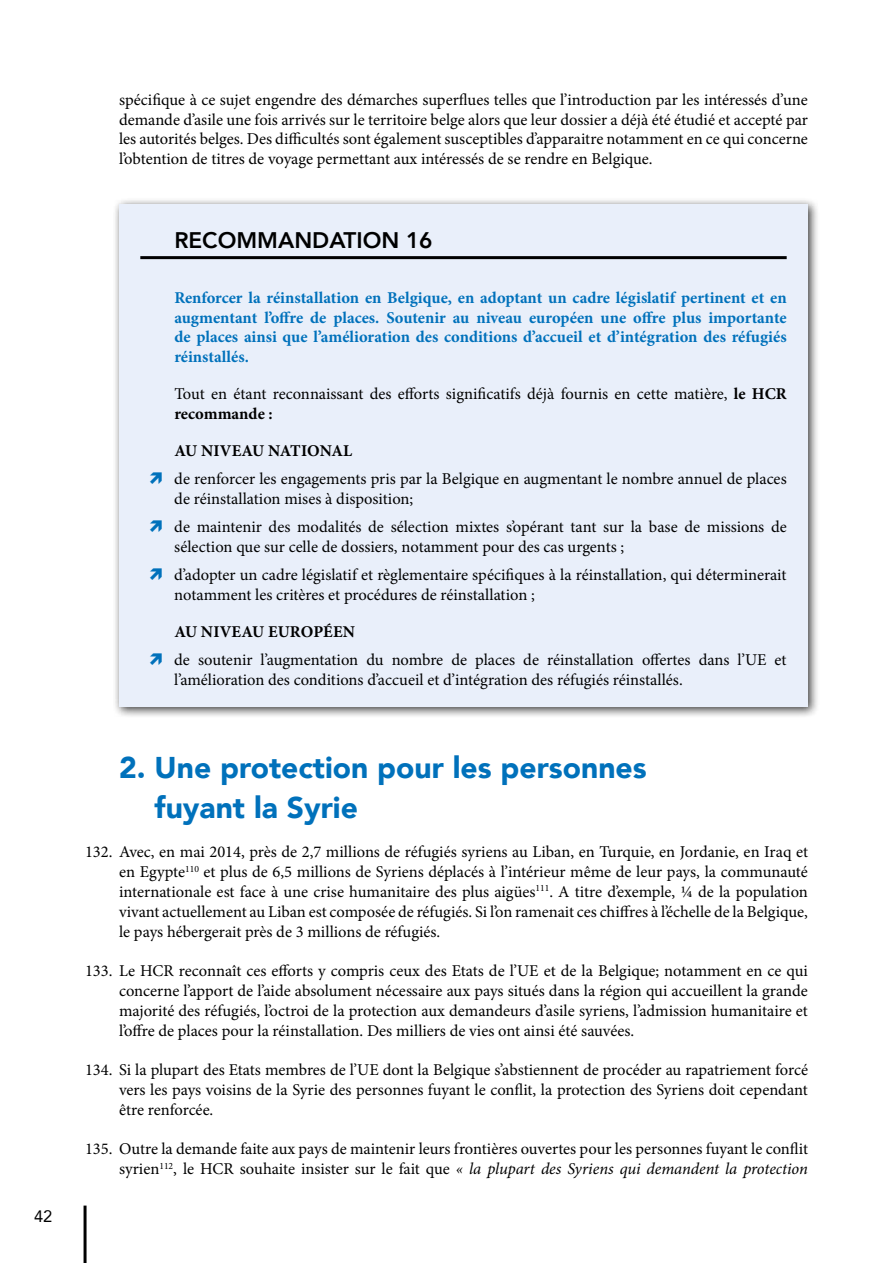
<style>
.page{position:relative;width:893px;height:1263px;background:#fff}
.page>*{position:absolute;margin:0;border:0;box-sizing:border-box;transform-origin:0 0}
.t1{font:900 30px/39.6px "Avenir";color:#0071bb}
.t2{font:800 22.5px "Avenir";color:#000}
.t3{font:16.5px/19.8px "Minion Pro";color:#000}
.t4{font:700 16.5px/19.8px "Minion Pro";color:#0071bb;text-align:justify}
.t5{font:700 16.5px "Minion Pro";letter-spacing:.01em;color:#000}
.t6{font:16.5px "Avenir";color:#000}
.s1{font-weight:700}
.s2{font-style:italic}
</style>
<div class="page">
<hr style="left:84px;top:1205px;width:3px;height:58px;background:#000">
<div style="left:113px;top:198px;width:707px;height:520px;background:#000;opacity:.75"></div>
<div style="left:119px;top:204px;width:689px;height:502px;background:#e9effa"></div>
<hr style="left:140px;top:256px;width:647px;height:3px;background:#000">
<p class="t6" style="left:34px;top:1203px;width:20px">42</p>
<p class="t3" style="left:119px;top:90px;width:690px;text-align:justify">spécifique à ce sujet engendre des démarches superflues telles que l’introduction par les intéressés d’une demande d’asile une fois arrivés sur le territoire belge alors que leur dossier a déjà été étudié et accepté par les autorités belges. Des difficultés sont également susceptibles d’apparaitre notamment en ce qui concerne l’obtention de titres de voyage permettant aux intéressés de se rendre en Belgique.</p>
<h2 class="t2" style="left:174px;top:222px;width:260px">RECOMMANDATION 16</h2>
<p class="t4" style="left:174px;top:287px;width:614px">Renforcer la réinstallation en Belgique, en adoptant un cadre législatif pertinent et en augmentant l’offre de places. Soutenir au niveau européen une offre plus importante de places ainsi que l’amélioration des conditions d’accueil et d’intégration des réfugiés réinstallés.</p>
<p class="t3" style="left:174px;top:384px;width:614px">Tout en étant reconnaissant des efforts significatifs déjà fournis en cette matière, <span class="s1">le HCR recommande :</span></p>
<p class="t5" style="left:174px;top:439px;width:179px">AU NIVEAU NATIONAL</p>
<p class="t3" style="left:174px;top:469px;width:614px">de renforcer les engagements pris par la Belgique en augmentant le nombre annuel de places de réinstallation mises à disposition;</p>
<p class="t3" style="left:174px;top:517px;width:614px">de maintenir des modalités de sélection mixtes s’opérant tant sur la base de missions de sélection que sur celle de dossiers, notamment pour des cas urgents ;</p>
<p class="t3" style="left:174px;top:565px;width:614px">d’adopter un cadre législatif et règlementaire spécifiques à la réinstallation, qui déterminerait notamment les critères et procédures de réinstallation ;</p>
<p class="t5" style="left:174px;top:620px;width:182px">AU NIVEAU EUROPÉEN</p>
<p class="t3" style="left:174px;top:650px;width:614px">de soutenir l’augmentation du nombre de places de réinstallation offertes dans l’UE et l’amélioration des conditions d’accueil et d’intégration des réfugiés réinstallés.</p>
<h1 class="t1" style="left:155px;top:747px;width:494px;text-indent:-36px">2. Une protection pour les personnes fuyant la Syrie</h1>
<p class="t3" style="left:119px;top:842px;width:690px;text-align:justify;text-indent:-34px">132. Avec, en mai 2014, près de 2,7 millions de réfugiés syriens au Liban, en Turquie, en Jordanie, en Iraq et en Egypte<sup>110</sup> et plus de 6,5 millions de Syriens déplacés à l’intérieur même de leur pays, la communauté internationale est face à une crise humanitaire des plus aigües<sup>111</sup>. A titre d’exemple, ¼ de la population vivant actuellement au Liban est composée de réfugiés. Si l’on ramenait ces chiffres à l’échelle de la Belgique, le pays hébergerait près de 3 millions de réfugiés.</p>
<p class="t3" style="left:119px;top:961px;width:690px;text-align:justify;text-indent:-34px">133. Le HCR reconnaît ces efforts y compris ceux des Etats de l’UE et de la Belgique; notamment en ce qui concerne l’apport de l’aide absolument nécessaire aux pays situés dans la région qui accueillent la grande majorité des réfugiés, l’octroi de la protection aux demandeurs d’asile syriens, l’admission humanitaire et l’offre de places pour la réinstallation. Des milliers de vies ont ainsi été sauvées.</p>
<p class="t3" style="left:119px;top:1060px;width:690px;text-align:justify;text-indent:-34px">134. Si la plupart des Etats membres de l’UE dont la Belgique s’abstiennent de procéder au rapatriement forcé vers les pays voisins de la Syrie des personnes fuyant le conflit, la protection des Syriens doit cependant être renforcée.</p>
<p class="t3" style="left:85px;top:1139px;width:724px;text-align:right">135. Outre la demande faite aux pays de maintenir leurs frontières ouvertes pour les personnes fuyant le conflit syrien<sup>112</sup>, le HCR souhaite insister sur le fait que <span class="s2">« la plupart des Syriens qui demandent la protection</span></p>
</div>
